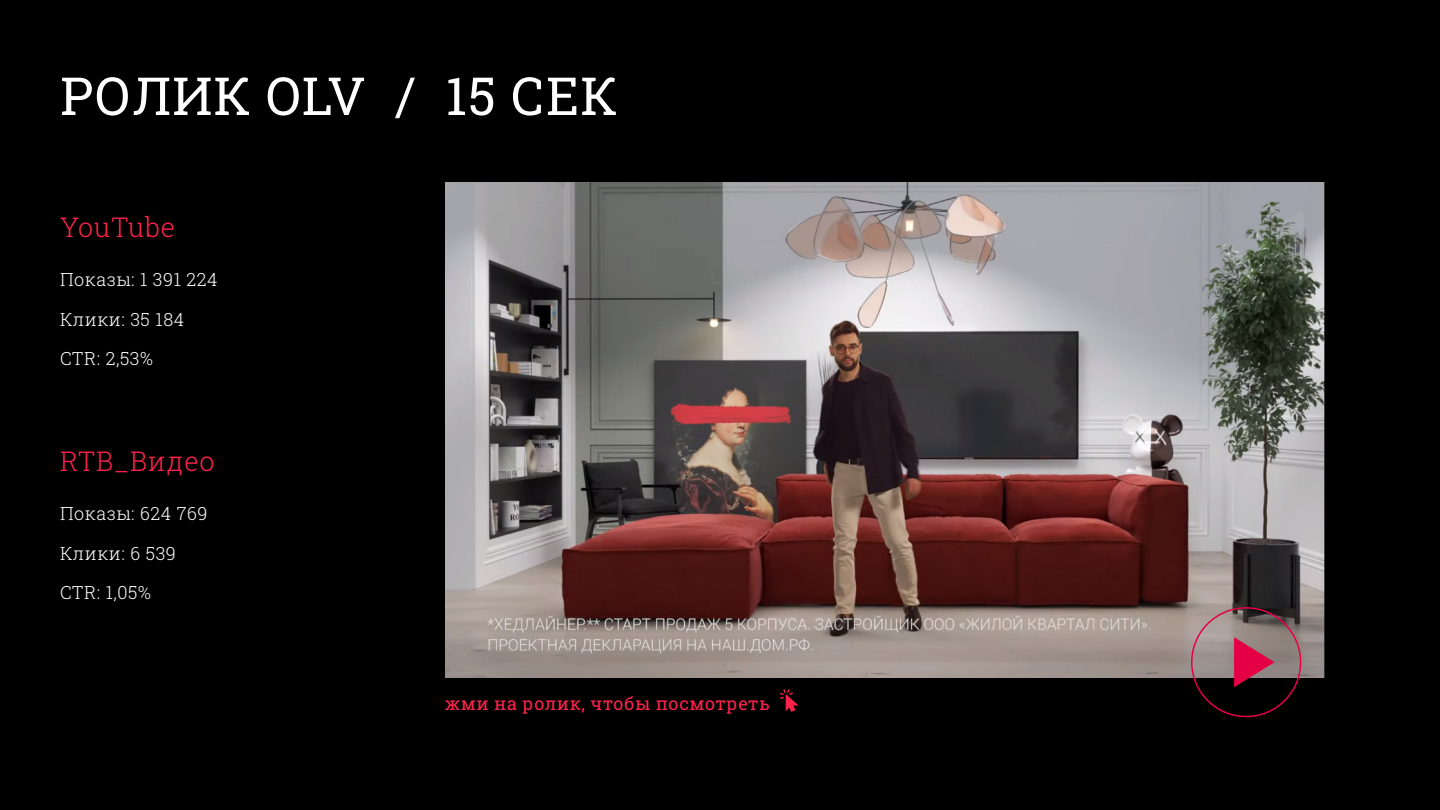
<style>
.page{position:relative;width:1440px;height:810px;background:#000}
.page>*{position:absolute;margin:0;border:0;box-sizing:border-box;transform-origin:0 0}
.t1{font:52.5px "Roboto Slab";letter-spacing:.02em;color:#fff}
.t2{font:300 27px "Roboto Slab";letter-spacing:.03em;color:#ff224b}
.t3{font:300 18px/39.6px "Roboto Slab";letter-spacing:.03em;color:#fff}
.t4{font:18px "Roboto Slab";letter-spacing:.03em;color:#ff224b}
</style>
<div class="page">
<img style="left:445px;top:182px;width:880px;height:495px">
<div style="left:1191px;top:607px;width:110px;height:110px;border:2px solid #e50046;border-radius:50%"></div>
<svg style="left:1234px;top:637px;width:41px;height:50px"></svg>
<svg style="left:780px;top:689px;width:19px;height:23px"></svg>
<h1 class="t1" style="left:60px;top:60px;width:559px">РОЛИК OLV / 15 СЕК</h1>
<h2 class="t2" style="left:60px;top:209px;width:117px">YouTube</h2>
<p class="t3" style="left:60px;top:259px;width:159px">Показы: 1 391 224<br>Клики: 35 184</p>
<p class="t3" style="left:60px;top:339px;width:95px">CTR: 2,53%</p>
<h2 class="t2" style="left:60px;top:443px;width:156px">RTB_Видео</h2>
<p class="t3" style="left:60px;top:493px;width:149px">Показы: 624 769</p>
<p class="t3" style="left:60px;top:533px;width:117px">Клики: 6 539<br>CTR: 1,05%</p>
<p class="t4" style="left:445px;top:691px;width:326px">жми на ролик, чтобы посмотреть</p>
</div>
